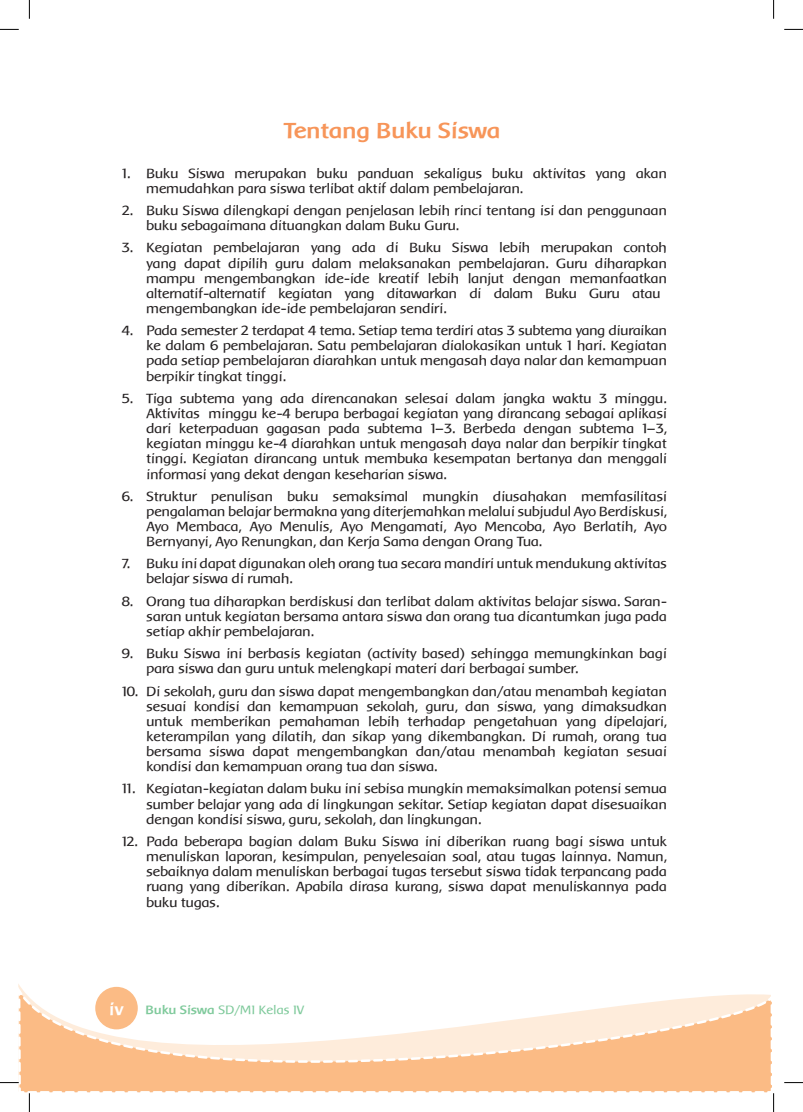
<style>
.page{position:relative;width:803px;height:1112px;background:#fff}
.page>*{position:absolute;margin:0;border:0;box-sizing:border-box;transform-origin:0 0}
.t1{font:700 22.5px "Baar Metanoia";color:#f79559}
.t2{font:700 17.5px "Baar Metanoia";color:#fff}
.t3{font:13.75px/15.1px "Baar Metanoia";letter-spacing:-.015em;color:#231f20;text-align:justify}
.t4{font:12.5px "Baar Metanoia";color:#80ca9c}
.s1{font-weight:700}
</style>
<div class="page">
<svg style="left:19px;top:985px;width:753px;height:107px"></svg>
<svg style="left:0;top:29px;width:19px;height:1px"></svg>
<svg style="left:784px;top:29px;width:19px;height:1px"></svg>
<svg style="left:0;top:996px;width:22px;height:92px"></svg>
<svg style="left:784px;top:1082px;width:19px;height:1px"></svg>
<svg style="left:29px;top:0;width:1px;height:19px"></svg>
<svg style="left:28px;top:1090px;width:738px;height:21px"></svg>
<svg style="left:773px;top:0;width:1px;height:19px"></svg>
<svg style="left:773px;top:1093px;width:1px;height:18px"></svg>
<h1 class="t1" style="left:284px;top:118px;width:218px">Tentang Buku Siswa</h1>
<p class="t3" style="left:146px;top:165px;width:522px;text-indent:-25px">1. Buku Siswa merupakan buku panduan sekaligus buku aktivitas yang akan memudahkan para siswa terlibat aktif dalam pembelajaran.</p>
<p class="t3" style="left:146px;top:203px;width:522px;text-indent:-25px">2. Buku Siswa dilengkapi dengan penjelasan lebih rinci tentang isi dan penggunaan buku sebagaimana dituangkan dalam Buku Guru.</p>
<p class="t3" style="left:146px;top:240px;width:522px;text-align:left;text-indent:-25px">3. Kegiatan pembelajaran yang ada di Buku Siswa lebih merupakan contoh yang dapat dipilih guru dalam melaksanakan pembelajaran. Guru diharapkan mampu mengembangkan ide-ide kreatif lebih lanjut dengan memanfaatkan alternatif-alternatif kegiatan yang ditawarkan di dalam Buku Guru atau mengembangkan ide-ide pembelajaran sendiri.</p>
<p class="t3" style="left:146px;top:323px;width:522px;text-indent:-25px">4. Pada semester 2 terdapat 4 tema. Setiap tema terdiri atas 3 subtema yang diuraikan ke dalam 6 pembelajaran. Satu pembelajaran dialokasikan untuk 1 hari. Kegiatan pada setiap pembelajaran diarahkan untuk mengasah daya nalar dan kemampuan berpikir tingkat tinggi.</p>
<p class="t3" style="left:146px;top:390px;width:522px;text-indent:-25px">5. Tiga subtema yang ada direncanakan selesai dalam jangka waktu 3 minggu.<br>Aktivitas minggu ke-4 berupa berbagai kegiatan yang dirancang sebagai aplikasi dari keterpaduan gagasan pada subtema 1–3. Berbeda dengan subtema 1–3, kegiatan minggu ke-4 diarahkan untuk mengasah daya nalar dan berpikir tingkat tinggi. Kegiatan dirancang untuk membuka kesempatan bertanya dan menggali informasi yang dekat dengan keseharian siswa.</p>
<p class="t3" style="left:146px;top:488px;width:522px;text-indent:-25px">6. Struktur penulisan buku semaksimal mungkin diusahakan memfasilitasi pengalaman belajar bermakna yang diterjemahkan melalui subjudul Ayo Berdiskusi, Ayo Membaca, Ayo Menulis, Ayo Mengamati, Ayo Mencoba, Ayo Berlatih, Ayo Bernyanyi, Ayo Renungkan, dan Kerja Sama dengan Orang Tua.</p>
<p class="t3" style="left:146px;top:556px;width:522px;text-indent:-25px">7. Buku ini dapat digunakan oleh orang tua secara mandiri untuk mendukung aktivitas belajar siswa di rumah.</p>
<p class="t3" style="left:146px;top:593px;width:522px;text-indent:-25px">8. Orang tua diharapkan berdiskusi dan terlibat dalam aktivitas belajar siswa. Saran&shy;saran untuk kegiatan bersama antara siswa dan orang tua dicantumkan juga pada setiap akhir pembelajaran.</p>
<p class="t3" style="left:146px;top:646px;width:522px;text-indent:-25px">9. Buku Siswa ini berbasis kegiatan (activity based) sehingga memungkinkan bagi para siswa dan guru untuk melengkapi materi dari berbagai sumber.</p>
<p class="t3" style="left:146px;top:683px;width:522px;text-indent:-25px">10. Di sekolah, guru dan siswa dapat mengembangkan dan/atau menambah kegiatan sesuai kondisi dan kemampuan sekolah, guru, dan siswa, yang dimaksudkan untuk memberikan pemahaman lebih terhadap pengetahuan yang dipelajari, keterampilan yang dilatih, dan sikap yang dikembangkan. Di rumah, orang tua bersama siswa dapat mengembangkan dan/atau menambah kegiatan sesuai kondisi dan kemampuan orang tua dan siswa.</p>
<p class="t3" style="left:146px;top:781px;width:522px;text-indent:-25px">11. Kegiatan-kegiatan dalam buku ini sebisa mungkin memaksimalkan potensi semua sumber belajar yang ada di lingkungan sekitar. Setiap kegiatan dapat disesuaikan dengan kondisi siswa, guru, sekolah, dan lingkungan.</p>
<p class="t3" style="left:146px;top:833px;width:522px;text-indent:-25px">12. Pada beberapa bagian dalam Buku Siswa ini diberikan ruang bagi siswa untuk menuliskan laporan, kesimpulan, penyelesaian soal, atau tugas lainnya. Namun, sebaiknya dalam menuliskan berbagai tugas tersebut siswa tidak terpancang pada ruang yang diberikan. Apabila dirasa kurang, siswa dapat menuliskannya pada buku tugas.</p>
<p class="t2" style="left:110px;top:999px;width:16px">iv</p>
<p class="t4" style="left:146px;top:1002px;width:160px"><span class="s1">Buku Siswa</span> SD/MI Kelas IV</p>
</div>
